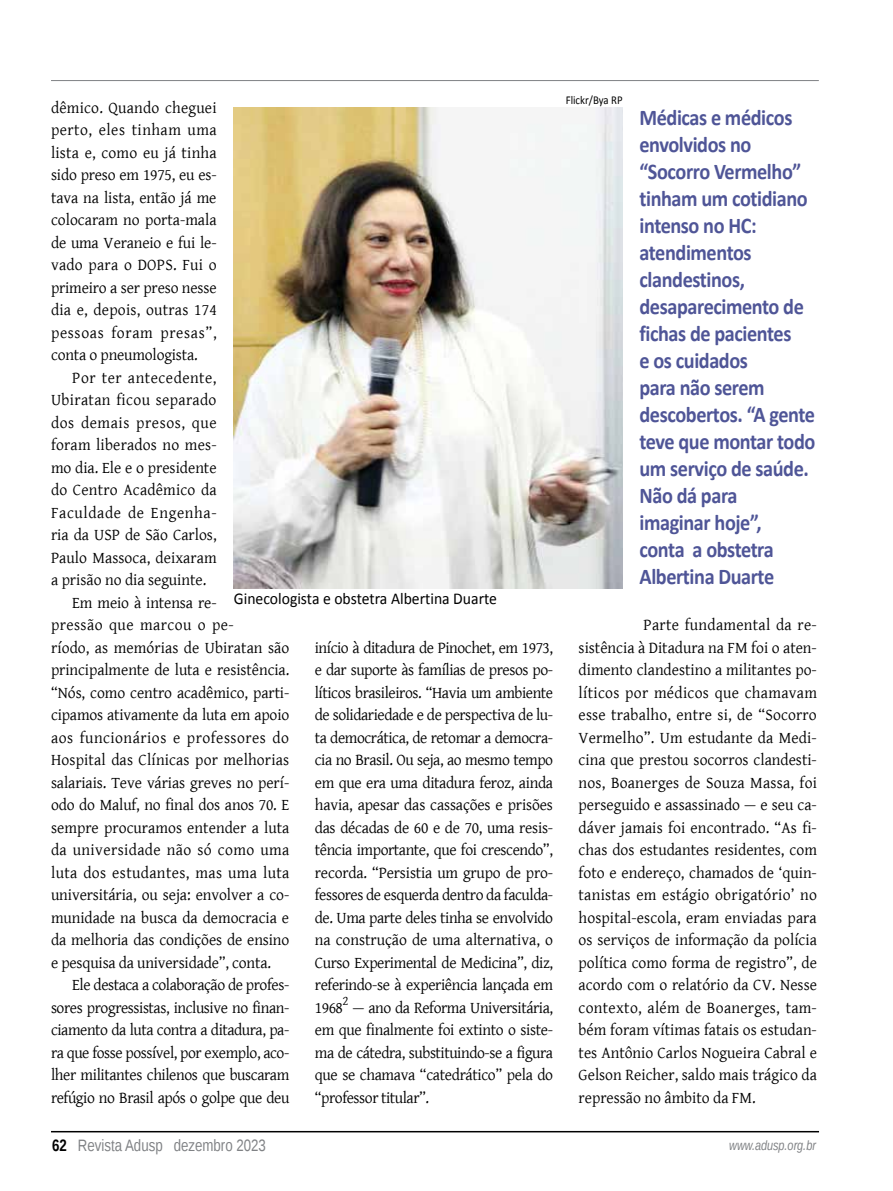
<style>
.page{position:relative;width:893px;height:1191px;background:#fff}
.page>*{position:absolute;margin:0;border:0;box-sizing:border-box;transform-origin:0 0}
.t1{font:700 22.5px/27px "Calibri";letter-spacing:-.02em;color:#4f5597;scale:.9 1}
.t2{font:16.5px/22.5px "Gentium Basic";letter-spacing:-.005em;color:#000;text-align:justify;scale:.95 1}
.t3{font:16.5px "Gentium Basic";letter-spacing:-.025em;color:#000;scale:.95 1}
.t4{font:16.5px "Gentium Basic";letter-spacing:.025em;color:#000;scale:.95 1}
.t5{font:16.5px "Gentium Basic";letter-spacing:.03em;color:#000;scale:.95 1}
.t6{font:16.5px "Gentium Basic";letter-spacing:.015em;color:#000;scale:.95 1}
.t7{font:16.5px "Gentium Basic";letter-spacing:.04em;color:#000;scale:.95 1}
.t8{font:16.5px "Calibri";color:#000;scale:.95 1}
.t9{font:16.5px "Liberation Sans Narrow";color:#808285}
.t10{font:16.5px "Gentium Basic";letter-spacing:.02em;color:#000;scale:.95 1}
.t11{font:16.5px "Gentium Basic";letter-spacing:.035em;color:#000;scale:.95 1}
.t12{font:italic 13.5px "Liberation Sans Narrow";color:#808285}
.t13{font:13.5px "Gentium Basic";color:#000;scale:.95 1}
.t14{font:12px "Calibri";color:#000;scale:.9 1}
.s1{font-weight:700;color:#000}
</style>
<div class="page">
<hr style="left:51px;top:1131px;width:768px;height:1px;background:#000">
<hr style="left:51px;top:80px;width:768px;height:1px;background:#808285">
<img style="left:234px;top:107px;width:388px;height:482px">
<p class="t2" style="left:51px;top:95px;width:176px">dêmico. Quando cheguei perto, eles tinham uma lista e, como eu já tinha sido preso em 1975, eu es&shy;tava na lista, então já me colocaram no porta-mala de uma Veraneio e fui le&shy;vado para o DOPS. Fui o primeiro a ser preso nesse dia e, depois, outras 174 pessoas foram presas”, conta o pneumologista.</p>
<p class="t11" style="left:72px;top:365px;width:153px">Por ter antecedente,</p>
<p class="t10" style="left:51px;top:388px;width:176px">Ubiratan ficou separado</p>
<p class="t7" style="left:51px;top:410px;width:176px">dos demais presos, que</p>
<p class="t6" style="left:51px;top:433px;width:176px">foram liberados no mes-</p>
<p class="t2" style="left:51px;top:455px;width:176px">mo dia. Ele e o presidente</p>
<p class="t6" style="left:51px;top:478px;width:176px">do Centro Acadêmico da</p>
<p class="t7" style="left:51px;top:500px;width:176px">Faculdade de Engenha-</p>
<p class="t2" style="left:51px;top:523px;width:176px">ria da USP de São Carlos,</p>
<p class="t2" style="left:51px;top:545px;width:176px">Paulo Massoca, deixaram</p>
<p class="t2" style="left:51px;top:568px;width:165px">a prisão no dia seguinte.</p>
<p class="t2" style="left:72px;top:590px;width:153px">Em meio à intensa re-</p>
<p class="t5" style="left:51px;top:613px;width:194px">pressão que marcou o pe-</p>
<p class="t2" style="left:51px;top:635px;width:252px">ríodo, as memórias de Ubiratan são</p>
<p class="t2" style="left:51px;top:658px;width:252px">principalmente de luta e resistência.</p>
<p class="t2" style="left:51px;top:680px;width:252px">“Nós, como centro acadêmico, parti-</p>
<p class="t2" style="left:51px;top:703px;width:252px">cipamos ativamente da luta em apoio</p>
<p class="t5" style="left:51px;top:725px;width:252px">aos funcionários e professores do</p>
<p class="t2" style="left:51px;top:748px;width:252px">Hospital das Clínicas por melhorias</p>
<p class="t2" style="left:51px;top:770px;width:252px">salariais. Teve várias greves no perí-</p>
<p class="t2" style="left:51px;top:793px;width:252px">odo do Maluf, no final dos anos 70. E</p>
<p class="t2" style="left:51px;top:815px;width:252px">sempre procuramos entender a luta</p>
<p class="t4" style="left:51px;top:838px;width:252px">da universidade não só como uma</p>
<p class="t4" style="left:51px;top:860px;width:252px">luta dos estudantes, mas uma luta</p>
<p class="t2" style="left:51px;top:883px;width:252px">universitária, ou seja: envolver a co-</p>
<p class="t2" style="left:51px;top:905px;width:252px">munidade na busca da democracia e</p>
<p class="t2" style="left:51px;top:928px;width:252px">da melhoria das condições de ensino</p>
<p class="t2" style="left:51px;top:950px;width:233px">e pesquisa da universidade”, conta.</p>
<p class="t3" style="left:72px;top:973px;width:230px">Ele destaca a colaboração de profes-</p>
<p class="t3" style="left:51px;top:995px;width:252px">sores progressistas, inclusive no finan-</p>
<p class="t3" style="left:51px;top:1018px;width:252px">ciamento da luta contra a ditadura, pa-</p>
<p class="t3" style="left:51px;top:1040px;width:252px">ra que fosse possível, por exemplo, aco-</p>
<p class="t3" style="left:51px;top:1063px;width:252px">lher militantes chilenos que buscaram</p>
<p class="t3" style="left:51px;top:1085px;width:252px">refúgio no Brasil após o golpe que deu</p>
<p class="t8" style="left:234px;top:588px;width:279px">Ginecologista e obstetra Albertina Duarte</p>
<p class="t2" style="left:315px;top:635px;width:252px">início à ditadura de Pinochet, em 1973, e dar suporte às famílias de presos po&shy;líticos brasileiros. “Havia um ambiente de solidariedade e de perspectiva de lu&shy;ta democrática, de retomar a democra&shy;cia no Brasil. Ou seja, ao mesmo tempo em que era uma ditadura feroz, ainda havia, apesar das cassações e prisões das décadas de 60 e de 70, uma resis&shy;tência importante, que foi crescendo”, recorda. “Persistia um grupo de pro&shy;fessores de esquerda dentro da faculda&shy;de. Uma parte deles tinha se envolvido na construção de uma alternativa, o Curso Experimental de Medicina”, diz, referindo-se à experiência lançada em 1968</p>
<p class="t13" style="left:343px;top:991px;width:8px">2</p>
<p class="t2" style="left:315px;top:995px;width:252px;text-indent:38px">— ano da Reforma Universitária, em que finalmente foi extinto o siste&shy;ma de cátedra, substituindo-se a figura que se chamava “catedrático” pela do “professor titular”.</p>
<p class="t14" style="left:566px;top:92px;width:65px">Flickr/Bya RP</p>
<p class="t1" style="left:639px;top:104px;width:197px">Médicas e médicos envolvidos no “Socorro Vermelho” tinham um cotidiano intenso no HC: atendimentos clandestinos, desaparecimento de fichas de pacientes<br>e os cuidados<br>para não serem descobertos. “A gente teve que montar todo um serviço de saúde.<br>Não dá para<br>imaginar hoje”,<br>conta a obstetra<br>Albertina Duarte</p>
<p class="t2" style="left:579px;top:613px;width:252px;text-indent:65px">Parte fundamental da re&shy;sistência à Ditadura na FM foi o aten&shy;dimento clandestino a militantes po&shy;líticos por médicos que chamavam esse trabalho, entre si, de “Socorro Vermelho”. Um estudante da Medi&shy;cina que prestou socorros clandesti&shy;nos, Boanerges de Souza Massa, foi perseguido e assassinado — e seu ca&shy;dáver jamais foi encontrado. “As fi&shy;chas dos estudantes residentes, com foto e endereço, chamados de ‘quin&shy;tanistas em estágio obrigatório’ no hospital-escola, eram enviadas para os serviços de informação da polícia política como forma de registro”, de acordo com o relatório da CV. Nesse contexto, além de Boanerges, tam&shy;bém foram vítimas fatais os estudan&shy;tes Antônio Carlos Nogueira Cabral e Gelson Reicher, saldo mais trágico da repressão no âmbito da FM.</p>
<p class="t9" style="left:52px;top:1135px;width:215px"><span class="s1">62</span> Revista Adusp dezembro 2023</p>
<p class="t12" style="left:729px;top:1136px;width:88px">www.adusp.org.br</p>
</div>
